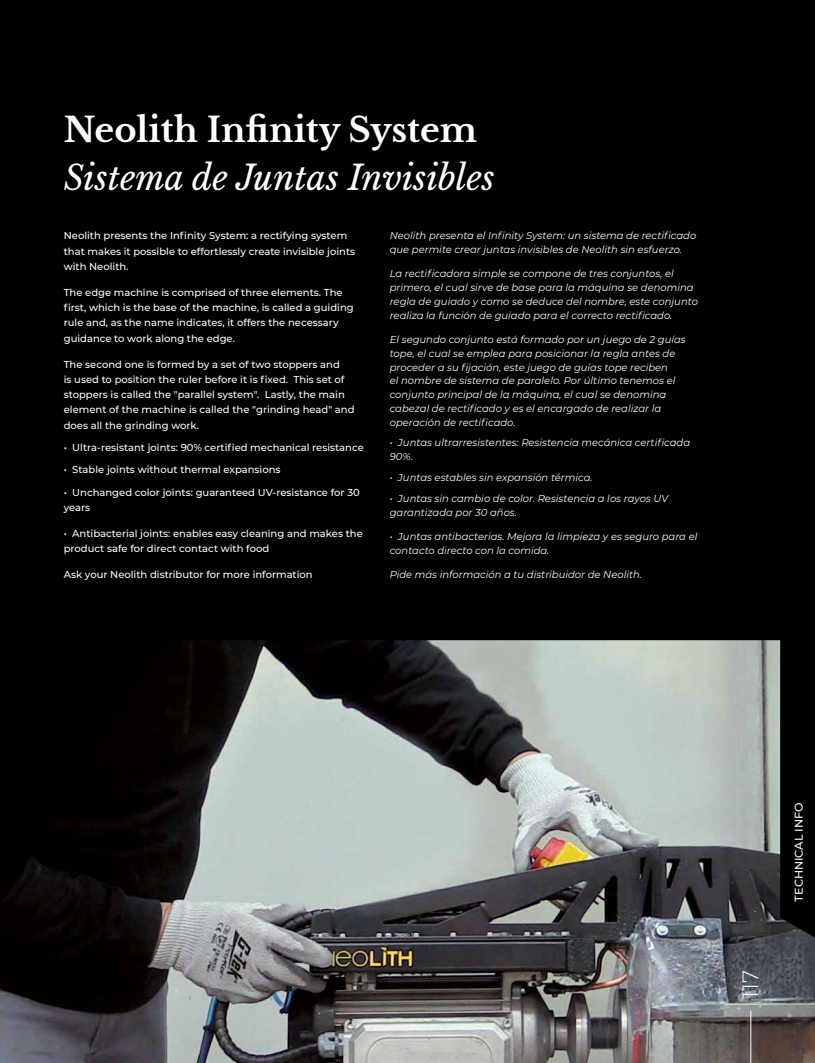
<style>
.page{position:relative;width:815px;height:1063px;background:#000}
.page>*{position:absolute;margin:0;border:0;box-sizing:border-box;transform-origin:0 0}
.t1{font:italic 33.75px "Libre Baskerville";color:#fff}
.t2{font:700 33.75px "Libre Baskerville";color:#fff}
.t3{font:300 22.5px "Montserrat";color:#fff}
.t4{font:500 11.25px "Montserrat";color:#fff}
.t5{font:italic 10px/13.8px "Montserrat";color:#fff}
.t6{font:500 10px/15.2px "Montserrat";color:#fff}
</style>
<div class="page">
<img style="left:0;top:640px;width:815px;height:423px">
<hr style="left:750px;top:1011px;width:1px;height:52px;background:#fff">
<svg style="left:780px;top:640px;width:35px;height:298px"></svg>
<h1 class="t2" style="left:64px;top:109px;width:415px">Neolith Infinity System</h1>
<h1 class="t1" style="left:64px;top:157px;width:432px">Sistema de Juntas Invisibles</h1>
<p class="t6" style="left:64px;top:228px;width:293px">Neolith presents the Infinity System: a rectifying system that makes it possible to effortlessly create invisible joints with Neolith.</p>
<p class="t6" style="left:64px;top:284px;width:291px">The edge machine is comprised of three elements. The first, which is the base of the machine, is called a guiding rule and, as the name indicates, it offers the necessary guidance to work along the edge.</p>
<p class="t6" style="left:64px;top:356px;width:292px">The second one is formed by a set of two stoppers and<br>is used to position the ruler before it is fixed. This set of stoppers is called the "parallel system". Lastly, the main element of the machine is called the "grinding head" and does all the grinding work.</p>
<p class="t6" style="left:64px;top:439px;width:302px">• Ultra-resistant joints: 90% certified mechanical resistance</p>
<p class="t6" style="left:64px;top:462px;width:218px">• Stable joints without thermal expansions</p>
<p class="t6" style="left:64px;top:484px;width:297px">• Unchanged color joints: guaranteed UV-resistance for 30 years</p>
<p class="t6" style="left:64px;top:525px;width:301px">• Antibacterial joints: enables easy cleaning and makes the product safe for direct contact with food</p>
<p class="t6" style="left:64px;top:567px;width:250px">Ask your Neolith distributor for more information</p>
<p class="t5" style="left:390px;top:229px;width:308px">Neolith presenta el Infinity System: un sistema de rectificado que permite crear juntas invisibles de Neolith sin esfuerzo.</p>
<p class="t5" style="left:390px;top:267px;width:310px">La rectificadora simple se compone de tres conjuntos, el primero, el cual sirve de base para la máquina se denomina regla de guiado y como se deduce del nombre, este conjunto realiza la función de guiado para el correcto rectificado.</p>
<p class="t5" style="left:390px;top:332px;width:298px">El segundo conjunto está formado por un juego de 2 guías tope, el cual se emplea para posicionar la regla antes de proceder a su fijación, este juego de guías tope reciben<br>el nombre de sistema de paralelo. Por último tenemos el conjunto principal de la máquina, el cual se denomina cabezal de rectificado y es el encargado de realizar la operación de rectificado.</p>
<p class="t5" style="left:390px;top:436px;width:302px">• Juntas ultrarresistentes: Resistencia mecánica certificada<br>90%.</p>
<p class="t5" style="left:390px;top:470px;width:204px">• Juntas estables sin expansión térmica.</p>
<p class="t5" style="left:390px;top:491px;width:280px">• Juntas sin cambio de color. Resistencia a los rayos UV garantizada por 30 años.</p>
<p class="t5" style="left:390px;top:529px;width:309px">• Juntas antibacterias. Mejora la limpieza y es seguro para el contacto directo con la comida.</p>
<p class="t5" style="left:390px;top:567px;width:254px">Pide más información a tu distribuidor de Neolith.</p>
<h2 class="t3" style="left:735px;top:999px;width:30px;rotate:-90deg">117</h2>
<p class="t4" style="left:791px;top:902px;width:101px;rotate:-90deg">TECHNICAL INFO</p>
</div>
